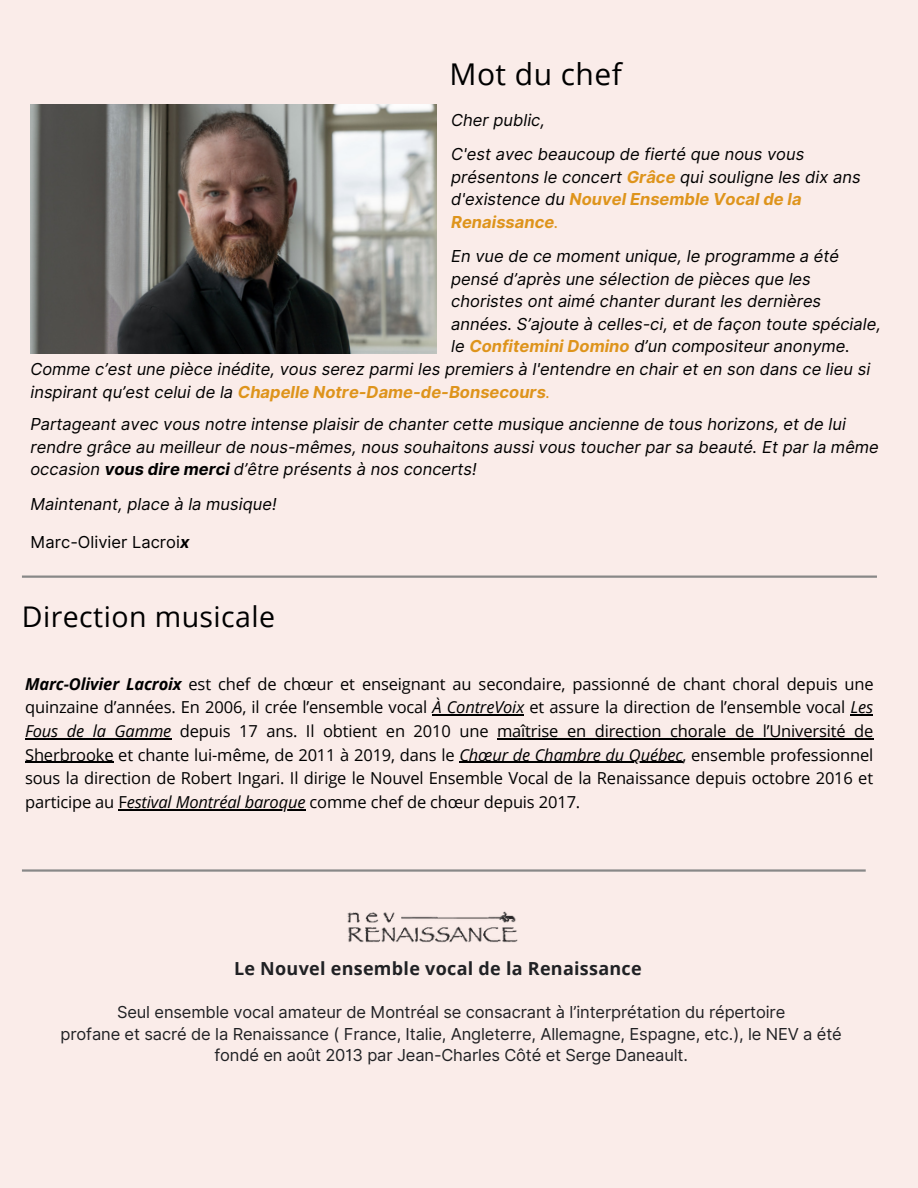
<style>
.page{position:relative;width:918px;height:1188px;background:#faece9}
.page>*{position:absolute;margin:0;border:0;box-sizing:border-box;transform-origin:0 0}
.t1{font:30px "Open Sans";letter-spacing:.015em;color:#000}
.t2{font:28.5px "Open Sans";letter-spacing:.015em;color:#000}
.t3{font:700 18px "Open Sans";letter-spacing:.015em;color:#202124}
.t4{font:italic 16.5px/22.5px "Inter";color:#000}
.t5{font:16.5px/23.7px "Open Sans";letter-spacing:-.01em;color:#000;text-align:justify}
.t6{font:16.5px/21.3px "Inter";letter-spacing:-.01em;color:#202124;text-align:center}
.t7{font:16.5px "Inter";color:#000}
.s1{font-weight:700;color:#de941c}
.s2{color:#de941c}
.s3{font-weight:700}
.s4{font-weight:700;font-style:italic}
.s5{font-style:italic}
</style>
<div class="page">
<img style="left:347px;top:911px;width:171px;height:32px">
<hr style="left:22px;top:869px;width:844px;height:3px;background:#888">
<hr style="left:22px;top:576px;width:855px;height:2px;background:#888">
<img style="left:30px;top:105px;width:407px;height:248px">
<hr style="left:433px;top:714px;width:91px;height:2px;background:#000">
<hr style="left:851px;top:714px;width:22px;height:2px;background:#000">
<hr style="left:25px;top:738px;width:146px;height:1px;background:#000">
<hr style="left:497px;top:738px;width:376px;height:1px;background:#000">
<hr style="left:25px;top:762px;width:88px;height:1px;background:#000">
<hr style="left:459px;top:762px;width:224px;height:1px;background:#000">
<hr style="left:127px;top:809px;width:178px;height:1px;background:#000">
<p class="t1" style="left:450px;top:53px;width:174px">Mot du chef</p>
<p class="t4" style="left:451px;top:109px;width:95px">Cher public,</p>
<p class="t4" style="left:451px;top:143px;width:411px">C'est avec beaucoup de fierté que nous vous présentons le concert <span class="s1">Grâce</span> qui souligne les dix ans d'existence du <span class="s1">Nouvel Ensemble Vocal de la Renaissance</span><span class="s2">.</span></p>
<p class="t4" style="left:451px;top:245px;width:431px">En vue de ce moment unique, le programme a été pensé d’après une sélection de pièces que les choristes ont aimé chanter durant les dernières années. S’ajoute à celles-ci, et de façon toute spéciale, le <span class="s1">Confitemini Domino</span> d’un compositeur anonyme.</p>
<p class="t4" style="left:30px;top:358px;width:841px">Comme c’est une pièce inédite, vous serez parmi les premiers à l'entendre en chair et en son dans ce lieu si inspirant qu’est celui de la <span class="s1">Chapelle Notre-Dame-de-Bonsecours</span><span class="s2">.</span></p>
<p class="t4" style="left:30px;top:413px;width:850px">Partageant avec vous notre intense plaisir de chanter cette musique ancienne de tous horizons, et de lui rendre grâce au meilleur de nous-mêmes, nous souhaitons aussi vous toucher par sa beauté. Et par la même occasion <span class="s3">vous dire merci</span> d’être présents à nos concerts!</p>
<p class="t4" style="left:30px;top:492px;width:248px">Maintenant, place à la musique!</p>
<p class="t7" style="left:30px;top:532px;width:161px">Marc-Olivier Lacroi<span class="s4">x</span></p>
<p class="t2" style="left:22px;top:597px;width:255px">Direction musicale</p>
<p class="t5" style="left:25px;top:671px;width:850px"><span class="s4">Marc-Olivier Lacroix</span> est chef de chœur et enseignant au secondaire, passionné de chant choral depuis une quinzaine d’années. En 2006, il crée l’ensemble vocal <span class="s5">À ContreVoix</span> et assure la direction de l’ensemble vocal <span class="s5">Les Fous de la Gamme</span> depuis 17 ans. Il obtient en 2010 une maîtrise en direction chorale de l’Université de Sherbrooke et chante lui-même, de 2011 à 2019, dans le <span class="s5">Chœur de Chambre du Québec</span>, ensemble professionnel sous la direction de Robert Ingari. Il dirige le Nouvel Ensemble Vocal de la Renaissance depuis octobre 2016 et participe au F<span class="s5">estival Montréal baroque</span> comme chef de chœur depuis 2017.</p>
<p class="t3" style="left:234px;top:956px;width:409px">Le Nouvel ensemble vocal de la Renaissance</p>
<p class="t6" style="left:117px;top:1002px;width:670px">Seul ensemble vocal amateur de Montréal se consacrant à l’interprétation du répertoire</p>
<p class="t6" style="left:60px;top:1023px;width:783px">profane et sacré de la Renaissance ( France, Italie, Angleterre, Allemagne, Espagne, etc.), le NEV a été fondé en août 2013 par Jean-Charles Côté et Serge Daneault.</p>
</div>
